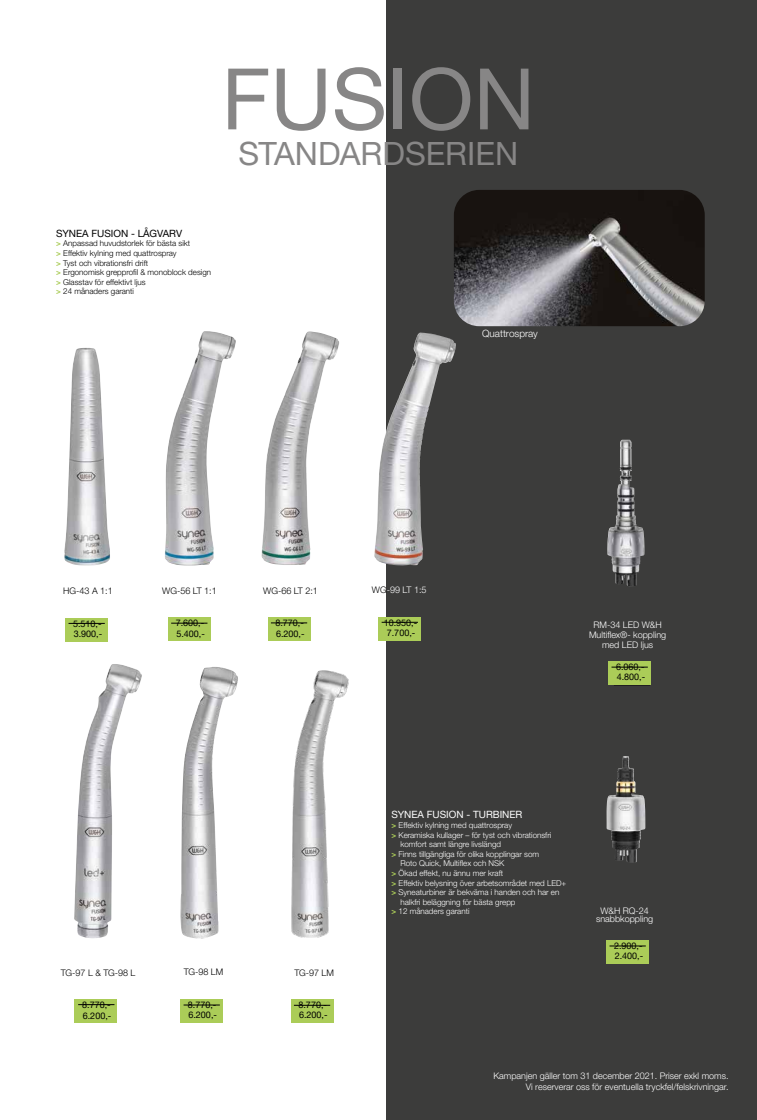
<style>
.page{position:relative;width:757px;height:1120px;background:#fff}
.page>*{position:absolute;margin:0;border:0;box-sizing:border-box;transform-origin:0 0}
.t1{font:85px "Helvetica Neue World 55 Roman";color:#878686}
.t2{font:32px "Helvetica Neue World 55 Roman";color:#878686}
.t3{font:10px "Helvetica Neue World 55 Roman";color:#fff}
.t4{font:10px "Helvetica Neue World 55 Roman";color:#000}
.t5{font:10px "Helvetica Neue World 45 Lt";color:#fff}
.t6{font:9px/10px "Helvetica Neue World 45 Lt";color:#fff;text-align:center}
.t7{font:9px/10.5px "Helvetica Neue World 55 Roman";color:#000}
.t8{font:9px "Helvetica Neue World 45 Lt";color:#000}
.t9{font:8px "Helvetica Neue World 45 Lt";color:#fff}
.t10{font:8px/9.6px "Helvetica Neue World 45 Lt";color:#000}
.s1{font-family:"Helvetica Neue World 75";font-weight:700;color:#abcc58}
.s2{color:#000}
</style>
<div class="page">
<div style="left:387px;top:0;width:370px;height:1120px;background:#3c3c3b"></div>
<img style="left:261px;top:331px;width:78px;height:234px">
<img style="left:374px;top:333px;width:68px;height:232px">
<img style="left:74px;top:664px;width:68px;height:274px">
<img style="left:180px;top:667px;width:58px;height:272px">
<img style="left:291px;top:670px;width:58px;height:268px">
<img style="left:165px;top:331px;width:71px;height:235px">
<img style="left:607px;top:440px;width:18px;height:144px">
<img style="left:64px;top:348px;width:46px;height:218px">
<img style="left:606px;top:756px;width:21px;height:104px">
<hr style="left:614px;top:685px;width:36px;height:1px;background:#000">
<div style="left:65px;top:617px;width:43px;height:24px;background:#abcc58"></div>
<hr style="left:69px;top:623px;width:36px;height:1px;background:#000">
<div style="left:378px;top:616px;width:43px;height:24px;background:#abcc58"></div>
<hr style="left:382px;top:622px;width:36px;height:1px;background:#000">
<div style="left:606px;top:939px;width:43px;height:24px;background:#abcc58"></div>
<hr style="left:609px;top:946px;width:37px;height:1px;background:#000">
<div style="left:608px;top:660px;width:43px;height:24px;background:#abcc58"></div>
<hr style="left:611px;top:667px;width:37px;height:1px;background:#000">
<div style="left:291px;top:999px;width:43px;height:24px;background:#abcc58"></div>
<hr style="left:294px;top:1005px;width:36px;height:1px;background:#000">
<div style="left:180px;top:999px;width:43px;height:24px;background:#abcc58"></div>
<hr style="left:184px;top:1005px;width:36px;height:1px;background:#000">
<div style="left:75px;top:999px;width:42px;height:24px;background:#abcc58"></div>
<hr style="left:78px;top:1004px;width:36px;height:1px;background:#000">
<div style="left:268px;top:617px;width:43px;height:24px;background:#abcc58"></div>
<hr style="left:271px;top:623px;width:36px;height:1px;background:#000">
<div style="left:168px;top:617px;width:43px;height:24px;background:#abcc58"></div>
<hr style="left:171px;top:623px;width:36px;height:1px;background:#000">
<img style="left:454px;top:190px;width:251px;height:136px">
<h1 class="t1" style="left:222px;top:50px;width:315px">FUSION</h1>
<h2 class="t2" style="left:238px;top:136px;width:281px">STANDARDSERIEN</h2>
<p class="t4" style="left:56px;top:227px;width:127px">SYNEA FUSION - LÅGVARV</p>
<p class="t10" style="left:56px;top:239px;width:156px"><span class="s1">&gt;</span> Anpassad huvudstorlek för bästa sikt<br><span class="s1">&gt;</span> Effektiv kylning med quattrospray<br><span class="s1">&gt;</span> Tyst och vibrationsfri drift<br><span class="s1">&gt;</span> Ergonomisk grepprofil &amp; monoblock design <span class="s1">&gt;</span> Glasstav för effektivt ljus<br><span class="s1">&gt;</span> 24 månaders garanti</p>
<p class="t5" style="left:482px;top:327px;width:57px">Quattrospray</p>
<p class="t8" style="left:63px;top:585px;width:51px">HG-43 A 1:1</p>
<p class="t8" style="left:162px;top:585px;width:56px">WG-56 LT 1:1</p>
<p class="t8" style="left:263px;top:585px;width:56px">WG-66 LT 2:1</p>
<p class="t6" style="left:372px;top:585px;width:56px"><span class="s2">WG</span>-99 LT 1:5</p>
<p class="t7" style="left:275px;top:618px;width:31px">8.770,-<br>6.200,-</p>
<p class="t7" style="left:73px;top:618px;width:31px">5.510,-<br>3.900,-</p>
<p class="t7" style="left:384px;top:618px;width:35px;line-height:9.8px;text-align:center">10.950,-<br>7.700,-</p>
<p class="t7" style="left:176px;top:618px;width:31px">7.600,-<br>5.400,-</p>
<p class="t6" style="left:589px;top:620px;width:79px">RM-34 LED W&amp;H<br>Multiflex®- koppling med LED ljus</p>
<p class="t7" style="left:616px;top:661px;width:31px">6.060,-<br>4.800,-</p>
<p class="t8" style="left:61px;top:967px;width:76px">TG-97 L &amp; TG-98 L</p>
<p class="t7" style="left:82px;top:999px;width:31px">8.770,-<br>6.200,-</p>
<p class="t8" style="left:184px;top:967px;width:41px">TG-98 LM</p>
<p class="t7" style="left:188px;top:999px;width:31px">8.770,-<br>6.200,-</p>
<p class="t8" style="left:294px;top:967px;width:41px">TG-97 LM</p>
<p class="t7" style="left:298px;top:999px;width:31px">8.770,-<br>6.200,-</p>
<p class="t3" style="left:391px;top:809px;width:132px">SYNEA FUSION - TURBINER</p>
<p class="t9" style="left:391px;top:820px;width:122px"><span class="s1">&gt;</span> Effektiv kylning med quattrospray</p>
<p class="t9" style="left:391px;top:830px;width:161px"><span class="s1">&gt;</span> Keramiska kullager – för tyst och vibrationsfri</p>
<p class="t9" style="left:400px;top:840px;width:102px">komfort samt längre livslängd</p>
<p class="t9" style="left:391px;top:849px;width:149px"><span class="s1">&gt;</span> Finns tillgängliga för olika kopplingar som</p>
<p class="t9" style="left:400px;top:859px;width:105px">Roto Quick, Multiflex och NSK</p>
<p class="t9" style="left:391px;top:868px;width:113px"><span class="s1">&gt;</span> Ökad effekt, nu ännu mer kraft</p>
<p class="t9" style="left:391px;top:878px;width:176px"><span class="s1">&gt;</span> Effektiv belysning över arbetsområdet med LED+</p>
<p class="t9" style="left:391px;top:888px;width:169px"><span class="s1">&gt;</span> Syneaturbiner är bekväma i handen och har en</p>
<p class="t9" style="left:400px;top:897px;width:117px">halkfri beläggning för bästa grepp</p>
<p class="t9" style="left:391px;top:907px;width:79px"><span class="s1">&gt;</span> 12 månaders garanti</p>
<p class="t6" style="left:596px;top:906px;width:59px;line-height:8px">W&amp;H RQ-24 snabbkoppling</p>
<p class="t7" style="left:614px;top:940px;width:31px">2.900,-<br>2.400,-</p>
<p class="t6" style="left:493px;top:1070px;width:237px;line-height:10.8px;text-align:right">Kampanjen gäller tom 31 december 2021. Priser exkl moms.<br>Vi reserverar oss för eventuella tryckfel/felskrivningar.</p>
</div>
